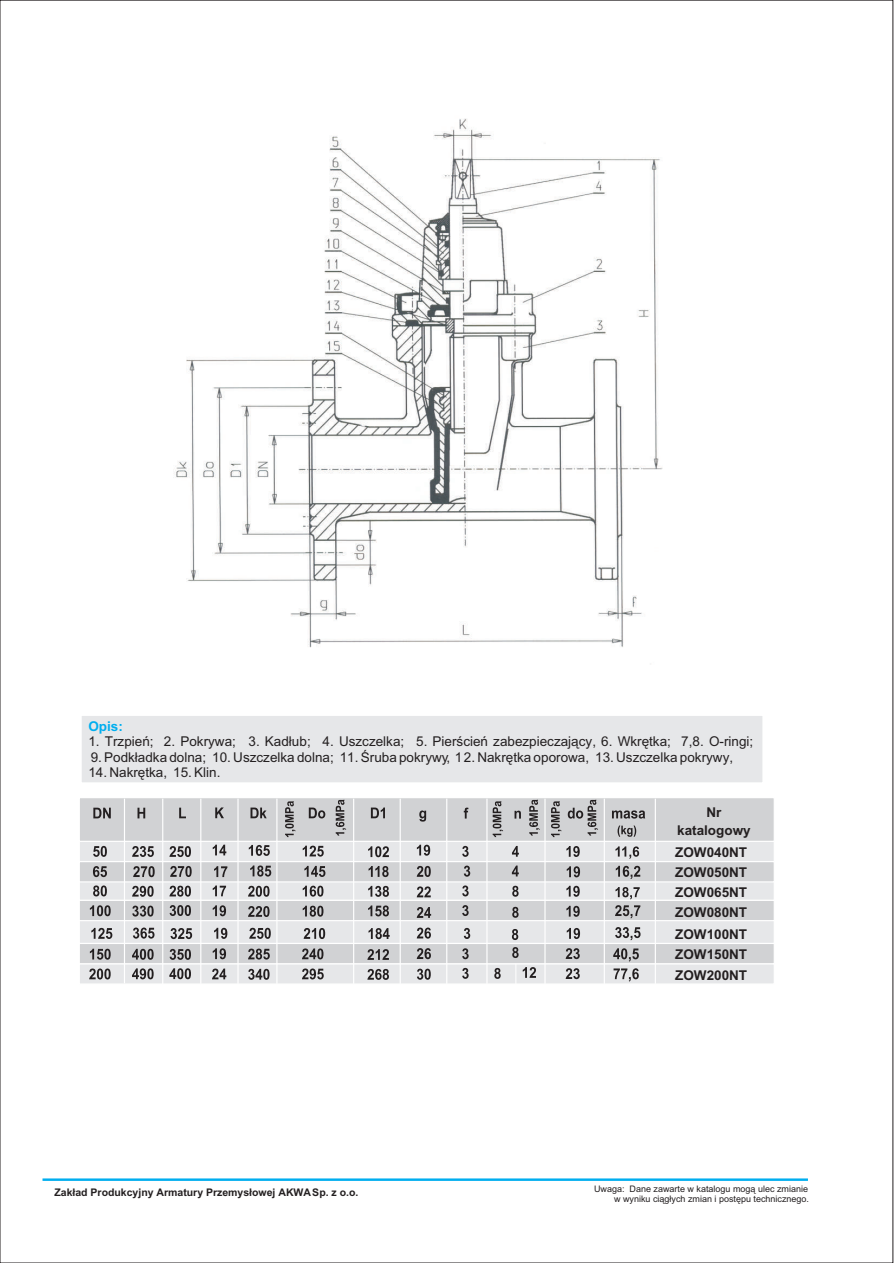
<style>
.page{position:relative;width:894px;height:1263px;background:#fff}
.page>*{position:absolute;margin:0;border:0;box-sizing:border-box;transform-origin:0 0}
.t1{font:13.5px "Arial CE";color:#231f20}
.t2{font:700 13.5px/20px "Arial";color:#231f20;text-align:justify}
.t3{font:700 13.5px/18px "Arial CE";color:#231f20;text-align:center}
.t4{font:700 13.5px "Arial CE";color:#00aeef}
.t5{font:700 10.5px "Arial CE";color:#231f20}
.t6{font:9px/10.1px "Arial CE";color:#231f20;text-align:right}
</style>
<div class="page">
<div style="left:79px;top:963px;width:696px;height:22px;background:#e6e7e9;border:1px solid #fff"></div>
<div style="left:79px;top:841px;width:696px;height:21px;background:#e6e7e9"></div>
<div style="left:79px;top:879px;width:696px;height:22px;background:#e6e7e9"></div>
<div style="left:79px;top:916px;width:696px;height:28px;background:#e6e7e9"></div>
<div style="left:79px;top:861px;width:696px;height:22px;background:#d1d2d4;border:1px solid #fff"></div>
<div style="left:79px;top:900px;width:696px;height:21px;background:#d1d2d4;border:1px solid #fff"></div>
<div style="left:79px;top:943px;width:696px;height:21px;background:#d1d2d4;border:1px solid #fff"></div>
<div style="left:79px;top:797px;width:696px;height:45px;background:#d1d2d4;border:1px solid #fff"></div>
<svg style="left:93px;top:846px;width:14px;height:11px"></svg>
<svg style="left:93px;top:885px;width:14px;height:11px"></svg>
<svg style="left:93px;top:808px;width:18px;height:10px"></svg>
<svg style="left:138px;top:808px;width:7px;height:10px"></svg>
<svg style="left:132px;top:846px;width:22px;height:11px"></svg>
<svg style="left:132px;top:886px;width:22px;height:11px"></svg>
<svg style="left:90px;top:905px;width:21px;height:11px"></svg>
<svg style="left:90px;top:949px;width:21px;height:11px"></svg>
<svg style="left:132px;top:906px;width:22px;height:11px"></svg>
<svg style="left:132px;top:949px;width:22px;height:11px"></svg>
<svg style="left:89px;top:969px;width:22px;height:11px"></svg>
<svg style="left:132px;top:968px;width:22px;height:11px"></svg>
<svg style="left:93px;top:866px;width:14px;height:11px"></svg>
<svg style="left:91px;top:928px;width:21px;height:11px"></svg>
<svg style="left:133px;top:866px;width:22px;height:11px"></svg>
<svg style="left:133px;top:928px;width:22px;height:11px"></svg>
<svg style="left:215px;top:807px;width:9px;height:11px"></svg>
<svg style="left:179px;top:808px;width:7px;height:10px"></svg>
<svg style="left:169px;top:846px;width:22px;height:11px"></svg>
<svg style="left:169px;top:886px;width:22px;height:11px"></svg>
<svg style="left:170px;top:905px;width:21px;height:11px"></svg>
<svg style="left:170px;top:949px;width:21px;height:11px"></svg>
<svg style="left:249px;top:845px;width:21px;height:11px"></svg>
<svg style="left:248px;top:886px;width:22px;height:11px"></svg>
<svg style="left:309px;top:808px;width:16px;height:10px"></svg>
<svg style="left:303px;top:846px;width:21px;height:11px"></svg>
<svg style="left:303px;top:886px;width:20px;height:11px"></svg>
<svg style="left:248px;top:906px;width:22px;height:11px"></svg>
<svg style="left:248px;top:949px;width:22px;height:11px"></svg>
<svg style="left:303px;top:906px;width:20px;height:11px"></svg>
<svg style="left:302px;top:948px;width:21px;height:11px"></svg>
<svg style="left:371px;top:808px;width:14px;height:10px"></svg>
<svg style="left:368px;top:846px;width:21px;height:11px"></svg>
<svg style="left:368px;top:886px;width:21px;height:11px"></svg>
<svg style="left:368px;top:905px;width:21px;height:11px"></svg>
<svg style="left:367px;top:949px;width:22px;height:11px"></svg>
<svg style="left:417px;top:845px;width:13px;height:11px"></svg>
<svg style="left:464px;top:808px;width:5px;height:11px"></svg>
<svg style="left:462px;top:846px;width:7px;height:11px"></svg>
<svg style="left:462px;top:885px;width:7px;height:11px"></svg>
<svg style="left:462px;top:905px;width:7px;height:11px"></svg>
<svg style="left:462px;top:948px;width:7px;height:11px"></svg>
<svg style="left:515px;top:811px;width:6px;height:8px"></svg>
<svg style="left:512px;top:846px;width:7px;height:11px"></svg>
<svg style="left:512px;top:886px;width:7px;height:11px"></svg>
<svg style="left:512px;top:907px;width:7px;height:11px"></svg>
<svg style="left:512px;top:947px;width:7px;height:11px"></svg>
<svg style="left:169px;top:968px;width:22px;height:11px"></svg>
<svg style="left:248px;top:969px;width:22px;height:11px"></svg>
<svg style="left:302px;top:969px;width:22px;height:10px"></svg>
<svg style="left:367px;top:969px;width:22px;height:11px"></svg>
<svg style="left:462px;top:968px;width:7px;height:11px"></svg>
<svg style="left:419px;top:810px;width:7px;height:12px"></svg>
<svg style="left:213px;top:845px;width:13px;height:10px"></svg>
<svg style="left:213px;top:886px;width:13px;height:10px"></svg>
<svg style="left:213px;top:905px;width:13px;height:11px"></svg>
<svg style="left:213px;top:948px;width:13px;height:11px"></svg>
<svg style="left:212px;top:969px;width:14px;height:10px"></svg>
<svg style="left:612px;top:810px;width:33px;height:9px"></svg>
<svg style="left:494px;top:968px;width:7px;height:11px"></svg>
<svg style="left:523px;top:967px;width:13px;height:11px"></svg>
<svg style="left:566px;top:846px;width:14px;height:11px"></svg>
<svg style="left:566px;top:886px;width:14px;height:11px"></svg>
<svg style="left:566px;top:906px;width:14px;height:11px"></svg>
<svg style="left:566px;top:948px;width:14px;height:11px"></svg>
<svg style="left:566px;top:968px;width:14px;height:11px"></svg>
<svg style="left:251px;top:808px;width:16px;height:10px"></svg>
<svg style="left:285px;top:801px;width:11px;height:36px"></svg>
<svg style="left:336px;top:800px;width:10px;height:36px"></svg>
<svg style="left:618px;top:826px;width:18px;height:11px"></svg>
<svg style="left:493px;top:801px;width:10px;height:36px"></svg>
<svg style="left:529px;top:800px;width:11px;height:36px"></svg>
<svg style="left:551px;top:801px;width:11px;height:36px"></svg>
<svg style="left:568px;top:800px;width:30px;height:36px"></svg>
<svg style="left:616px;top:846px;width:23px;height:13px"></svg>
<svg style="left:616px;top:887px;width:24px;height:12px"></svg>
<svg style="left:170px;top:866px;width:22px;height:11px"></svg>
<svg style="left:171px;top:928px;width:21px;height:11px"></svg>
<svg style="left:214px;top:866px;width:13px;height:11px"></svg>
<svg style="left:214px;top:928px;width:13px;height:11px"></svg>
<svg style="left:250px;top:866px;width:21px;height:11px"></svg>
<svg style="left:249px;top:928px;width:22px;height:11px"></svg>
<svg style="left:304px;top:866px;width:21px;height:11px"></svg>
<svg style="left:304px;top:928px;width:21px;height:11px"></svg>
<svg style="left:369px;top:866px;width:20px;height:11px"></svg>
<svg style="left:369px;top:928px;width:21px;height:11px"></svg>
<svg style="left:417px;top:866px;width:14px;height:114px"></svg>
<svg style="left:464px;top:866px;width:6px;height:11px"></svg>
<svg style="left:464px;top:928px;width:6px;height:11px"></svg>
<svg style="left:512px;top:866px;width:7px;height:10px"></svg>
<svg style="left:512px;top:929px;width:6px;height:11px"></svg>
<svg style="left:567px;top:866px;width:13px;height:11px"></svg>
<svg style="left:567px;top:928px;width:13px;height:11px"></svg>
<svg style="left:616px;top:866px;width:24px;height:13px"></svg>
<svg style="left:615px;top:905px;width:25px;height:13px"></svg>
<svg style="left:615px;top:927px;width:26px;height:13px"></svg>
<svg style="left:613px;top:948px;width:26px;height:14px"></svg>
<svg style="left:614px;top:968px;width:25px;height:14px"></svg>
<hr style="left:124px;top:799px;width:1px;height:184px;background:#fff">
<hr style="left:162px;top:799px;width:1px;height:185px;background:#fff">
<hr style="left:200px;top:799px;width:1px;height:185px;background:#fff">
<hr style="left:237px;top:799px;width:2px;height:185px;background:#fff">
<hr style="left:276px;top:799px;width:2px;height:185px;background:#fff">
<hr style="left:353px;top:799px;width:1px;height:185px;background:#fff">
<hr style="left:400px;top:799px;width:1px;height:185px;background:#fff">
<hr style="left:446px;top:799px;width:1px;height:185px;background:#fff">
<hr style="left:486px;top:799px;width:2px;height:185px;background:#fff">
<hr style="left:544px;top:799px;width:2px;height:185px;background:#fff">
<hr style="left:604px;top:799px;width:1px;height:185px;background:#fff">
<hr style="left:655px;top:799px;width:1px;height:185px;background:#fff">
<hr style="left:43px;top:1178px;width:765px;height:3px;background:#00aeef">
<img style="left:175px;top:118px;width:488px;height:530px">
<div style="left:81px;top:715px;width:683px;height:69px;background:#e6e7e9;border:1px solid #fff"></div>
<p class="t4" style="left:88px;top:722px;width:36px">Opis:</p>
<p class="t1" style="left:88px;top:737px;width:666px">1. Trzpieñ; 2. Pokrywa; 3. Kad³ub; 4. Uszczelka; 5. Pierœcieñ zabezpieczaj¹cy, 6. Wkrêtka; 7,8. O-ringi;</p>
<p class="t1" style="left:91px;top:752px;width:644px">9. Podk³adka dolna; 10. Uszczelka dolna; 11. Œruba pokrywy, 12. Nakrêtka oporowa, 13. Uszczelka pokrywy,</p>
<p class="t1" style="left:88px;top:767px;width:134px">14. Nakrêtka, 15. Klin.</p>
<p class="t3" style="left:677px;top:804px;width:75px">Nr katalogowy</p>
<p class="t2" style="left:675px;top:843px;width:74px">ZOW040NT ZOW050NT ZOW065NT ZOW080NT</p>
<p class="t2" style="left:675px;top:925px;width:74px;line-height:20.5px">ZOW100NT ZOW150NT ZOW200NT</p>
<p class="t5" style="left:54px;top:1189px;width:306px">Zak³ad Produkcyjny Armatury Przemys³owej AKWA Sp. z o.o.</p>
<p class="t6" style="left:594px;top:1185px;width:217px">Uwaga: Dane zawarte w katalogu mog¹ ulec zmianie w wyniku ci¹g³ych zmian i postêpu technicznego.</p>
</div>
